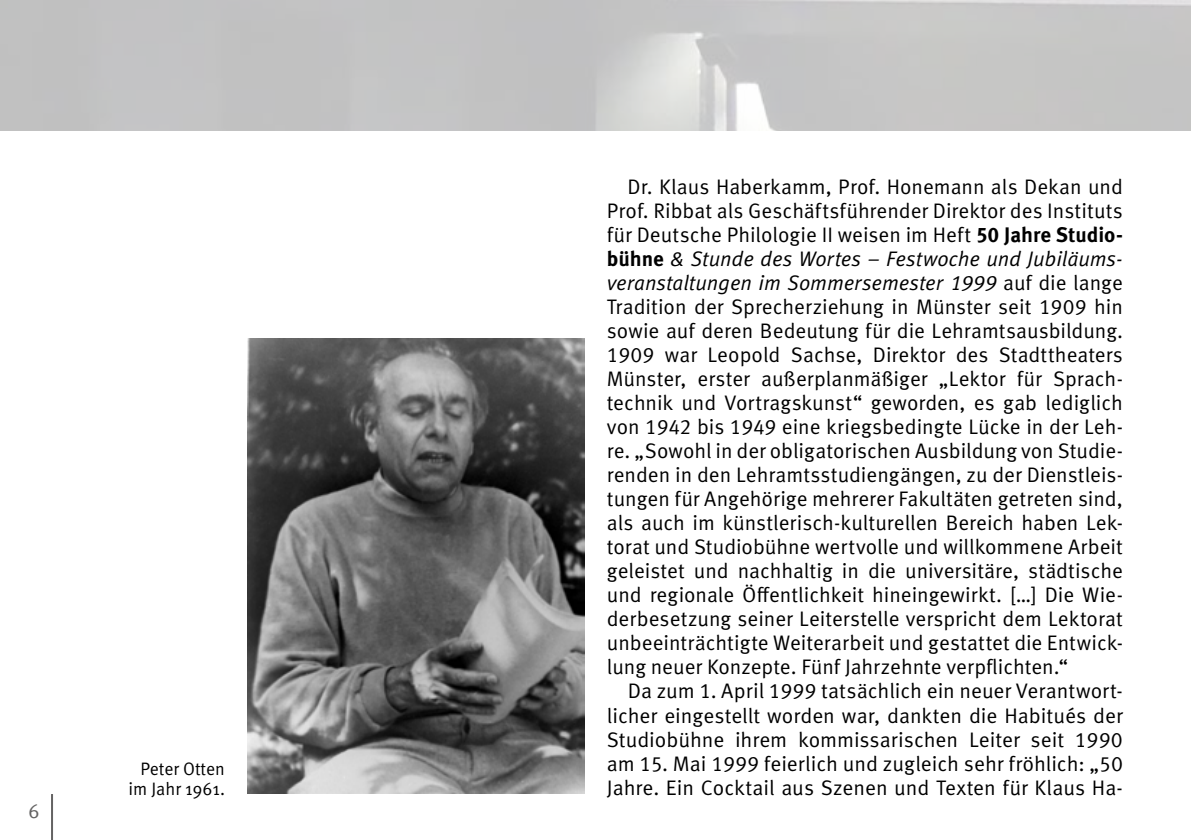
<style>
.page{position:relative;width:1191px;height:840px;background:#fff}
.page>*{position:absolute;margin:0;border:0;box-sizing:border-box;transform-origin:0 0}
.t1{font:21px/24px "Meta OT";color:#000;text-align:justify}
.t2{font:20px "Meta OT";color:#646363}
.t3{font:18px/20px "Meta OT";color:#000;text-align:right}
.s1{font-weight:700}
.s2{font-style:italic}
</style>
<div class="page">
<hr style="left:51px;top:793px;width:2px;height:46px;background:#646363">
<img style="left:248px;top:338px;width:336px;height:454px">
<p class="t2" style="left:28px;top:798px;width:13px">6</p>
<p class="t3" style="left:128px;top:758px;width:98px">Peter Otten im Jahr 1961.</p>
<p class="t1" style="left:607px;top:175px;width:517px;text-indent:21px">Dr. Klaus Haberkamm, Prof. Honemann als Dekan und Prof. Ribbat als Geschäftsführender Direktor des Instituts für Deutsche Philologie II weisen im Heft <span class="s1">50 Jahre Studio&shy;bühne</span> <span class="s2">&amp; Stunde des Wortes – Festwoche und Jubiläums&shy;veranstaltungen im Sommersemester 1999</span> auf die lange Tradition der Sprecherziehung in Münster seit 1909 hin sowie auf deren Bedeutung für die Lehramtsausbildung.<br>1909 war Leopold Sachse, Direktor des Stadttheaters Münster, erster außerplanmäßiger „Lektor für Sprach&shy;technik und Vortragskunst“ geworden, es gab lediglich von 1942 bis 1949 eine kriegsbedingte Lücke in der Leh&shy;re. „Sowohl in der obligatorischen Ausbildung von Studie&shy;renden in den Lehramtsstudiengängen, zu der Dienstleis&shy;tungen für Angehörige mehrerer Fakultäten getreten sind, als auch im künstlerisch-kulturellen Bereich haben Lek&shy;torat und Studiobühne wertvolle und willkommene Arbeit geleistet und nachhaltig in die universitäre, städtische und regionale Öffentlichkeit hineingewirkt. […] Die Wie&shy;derbesetzung seiner Leiterstelle verspricht dem Lektorat unbeeinträchtigte Weiterarbeit und gestattet die Entwick&shy;lung neuer Konzepte. Fünf Jahrzehnte verpflichten.“</p>
<p class="t1" style="left:607px;top:679px;width:517px;text-indent:21px">Da zum 1. April 1999 tatsächlich ein neuer Verantwort&shy;licher eingestellt worden war, dankten die Habitués der Studiobühne ihrem kommissarischen Leiter seit 1990 am 15. Mai 1999 feierlich und zugleich sehr fröhlich: „50<br>Jahre. Ein Cocktail aus Szenen und Texten für Klaus Ha-</p>
</div>
